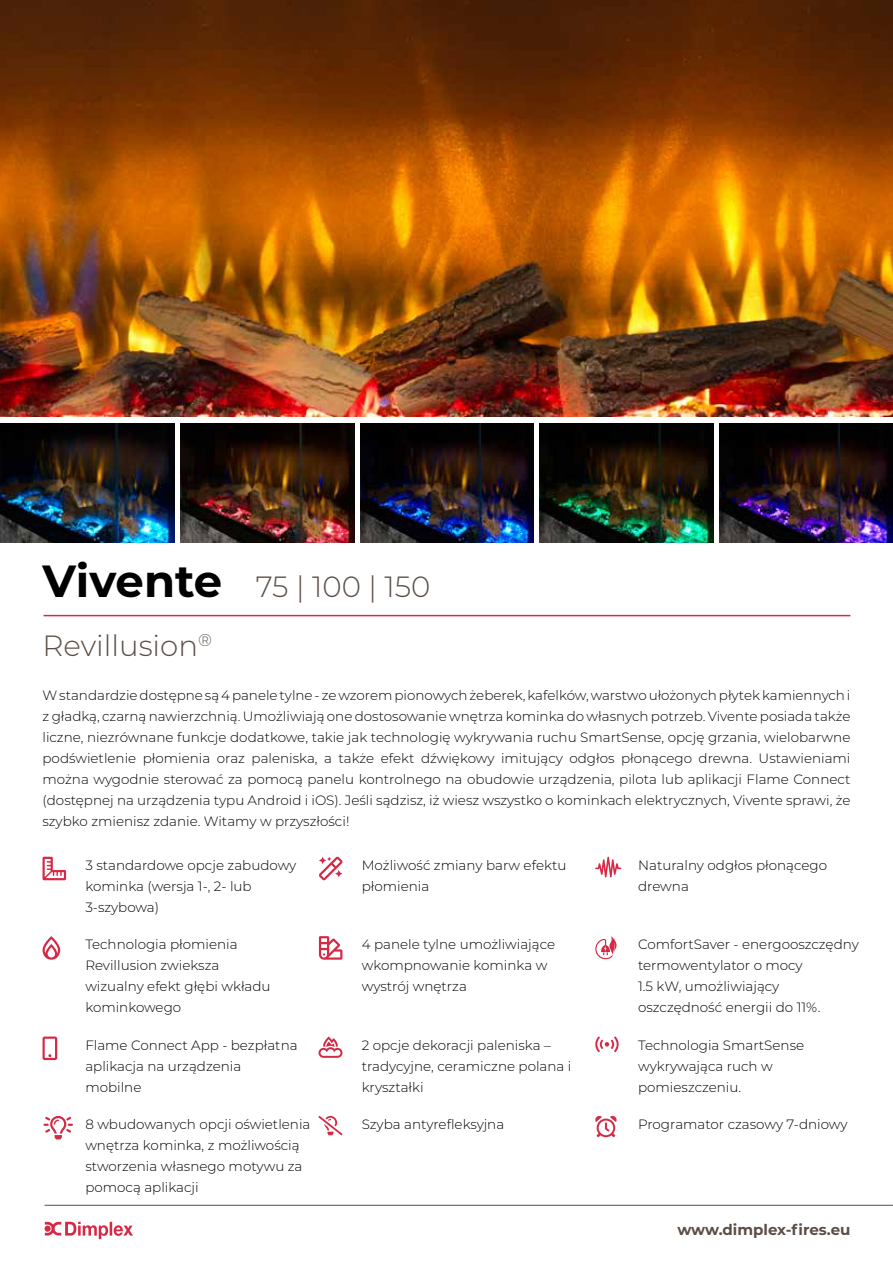
<style>
.page{position:relative;width:893px;height:1263px;background:#fff}
.page>*{position:absolute;margin:0;border:0;box-sizing:border-box;transform-origin:0 0}
.t1{font:700 45px "Montserrat";letter-spacing:-.005em;color:#000}
.t2{font:300 29.25px "Montserrat";color:#5c4e47}
.t3{font:700 15px "Montserrat";color:#5c4e47}
.t4{font:300 13.5px/21px "Montserrat";color:#000}
</style>
<div class="page">
<img style="left:0;top:0;width:893px;height:417px">
<hr style="left:44px;top:615px;width:806px;height:1px;background:#d62945">
<img style="left:0;top:424px;width:175px;height:119px">
<img style="left:181px;top:424px;width:173px;height:119px">
<img style="left:360px;top:424px;width:174px;height:119px">
<img style="left:540px;top:424px;width:173px;height:119px">
<img style="left:719px;top:424px;width:174px;height:119px">
<svg style="left:45px;top:1222px;width:88px;height:17px"></svg>
<hr style="left:45px;top:1205px;width:848px;height:1px;background:#5c4e47">
<svg style="left:595px;top:857px;width:26px;height:20px"></svg>
<svg style="left:319px;top:857px;width:24px;height:23px"></svg>
<svg style="left:43px;top:857px;width:23px;height:23px"></svg>
<svg style="left:43px;top:936px;width:17px;height:24px"></svg>
<svg style="left:319px;top:936px;width:23px;height:24px"></svg>
<svg style="left:595px;top:936px;width:22px;height:23px"></svg>
<svg style="left:595px;top:1036px;width:24px;height:16px"></svg>
<svg style="left:318px;top:1036px;width:24px;height:22px"></svg>
<svg style="left:43px;top:1036px;width:14px;height:24px"></svg>
<svg style="left:318px;top:1116px;width:25px;height:19px"></svg>
<svg style="left:595px;top:1116px;width:22px;height:21px"></svg>
<svg style="left:44px;top:1116px;width:29px;height:23px"></svg>
<h1 class="t1" style="left:43px;top:548px;width:181px">Vivente</h1>
<h2 class="t2" style="left:43px;top:626px;width:171px">Revillusion<sup>®</sup></h2>
<h2 class="t2" style="left:256px;top:566px;width:176px">75 | 100 | 150</h2>
<p class="t4" style="left:43px;top:684px;width:809px;text-align:justify">W standardzie dostępne są 4 panele tylne - ze wzorem pionowych żeberek, kafelków, warstwo ułożonych płytek kamiennych i z gładką, czarną nawierzchnią. Umożliwiają one dostosowanie wnętrza kominka do własnych potrzeb. Vivente posiada także liczne, niezrównane funkcje dodatkowe, takie jak technologię wykrywania ruchu SmartSense, opcję grzania, wielobarwne podświetlenie płomienia oraz paleniska, a także efekt dźwiękowy imitujący odgłos płonącego drewna. Ustawieniami można wygodnie sterować za pomocą panelu kontrolnego na obudowie urządzenia, pilota lub aplikacji Flame Connect (dostępnej na urządzenia typu Android i iOS). Jeśli sądzisz, iż wiesz wszystko o kominkach elektrycznych, Vivente sprawi, że szybko zmienisz zdanie. Witamy w przyszłości!</p>
<p class="t4" style="left:85px;top:854px;width:213px">3 standardowe opcje zabudowy kominka (wersja 1-, 2- lub<br>3-szybowa)</p>
<p class="t4" style="left:362px;top:854px;width:206px">Możliwość zmiany barw efektu płomienia</p>
<p class="t4" style="left:638px;top:854px;width:191px">Naturalny odgłos płonącego drewna</p>
<p class="t4" style="left:85px;top:933px;width:187px">Technologia płomienia<br>Revillusion zwieksza wizualny efekt głębi wkładu kominkowego</p>
<p class="t4" style="left:362px;top:933px;width:195px">4 panele tylne umożliwiające wkompnowanie kominka w wystrój wnętrza</p>
<p class="t4" style="left:638px;top:933px;width:222px">ComfortSaver - energooszczędny termowentylator o mocy<br>1.5 kW, umożliwiający oszczędność energii do 11%.</p>
<p class="t4" style="left:85px;top:1034px;width:214px">Flame Connect App - bezpłatna aplikacja na urządzenia mobilne</p>
<p class="t4" style="left:362px;top:1034px;width:211px">2 opcje dekoracji paleniska – tradycyjne, ceramiczne polana i kryształki</p>
<p class="t4" style="left:638px;top:1034px;width:168px">Technologia SmartSense wykrywająca ruch w pomieszczeniu.</p>
<p class="t4" style="left:85px;top:1113px;width:227px">8 wbudowanych opcji oświetlenia</p>
<p class="t4" style="left:362px;top:1113px;width:144px">Szyba antyrefleksyjna</p>
<p class="t4" style="left:85px;top:1134px;width:219px">wnętrza kominka, z możliwością stworzenia własnego motywu za pomocą aplikacji</p>
<p class="t4" style="left:638px;top:1113px;width:211px">Programator czasowy 7-dniowy</p>
<p class="t3" style="left:677px;top:1219px;width:175px">www.dimplex-fires.eu</p>
</div>
